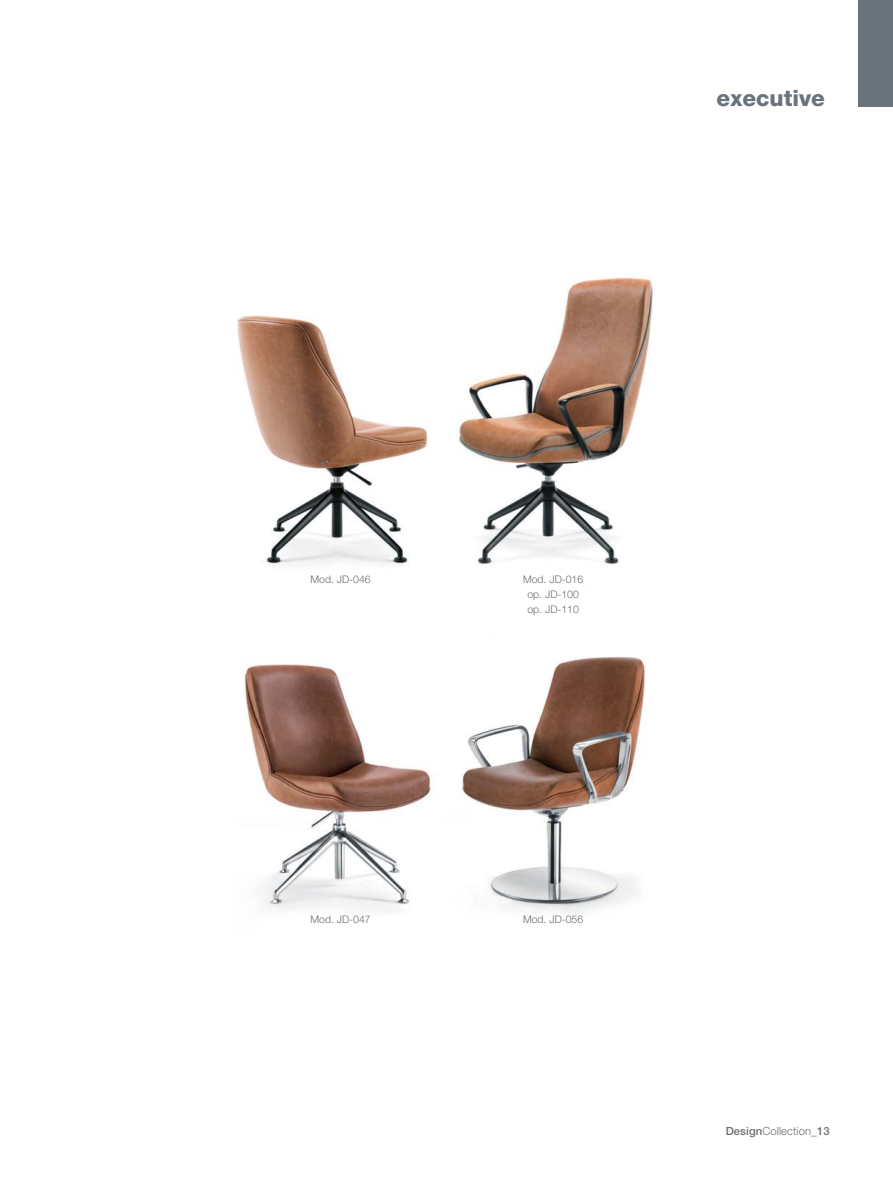
<style>
.page{position:relative;width:893px;height:1191px;background:#fff}
.page>*{position:absolute;margin:0;border:0;box-sizing:border-box;transform-origin:0 0}
.t1{font:800 22.5px "Helvetica Neue LT Std";color:#6a737b}
.t2{font:300 11.25px "Helvetica Neue LT Std";letter-spacing:.01em;color:#6d6e70}
.t3{font:300 10.5px/15px "Helvetica Neue LT Std";color:#6d6e70;text-align:center}
.s1{font-weight:500}
</style>
<div class="page">
<img style="left:462px;top:656px;width:183px;height:257px">
<img style="left:459px;top:277px;width:194px;height:287px">
<img style="left:244px;top:664px;width:187px;height:247px">
<img style="left:237px;top:315px;width:191px;height:251px">
<div style="left:859px;top:0;width:34px;height:106px;background:#6a737b"></div>
<h1 class="t1" style="left:717px;top:85px;width:110px">executive</h1>
<p class="t3" style="left:310px;top:572px;width:62px">Mod. JD-046</p>
<p class="t3" style="left:310px;top:913px;width:62px">Mod. JD-047</p>
<p class="t3" style="left:523px;top:572px;width:62px">Mod. JD-016 op. JD-100 op. JD-110</p>
<p class="t3" style="left:523px;top:913px;width:62px">Mod. JD-056</p>
<p class="t2" style="left:726px;top:1127px;width:105px"><span class="s1">Design</span>Collection<span class="s1">_13</span></p>
</div>
